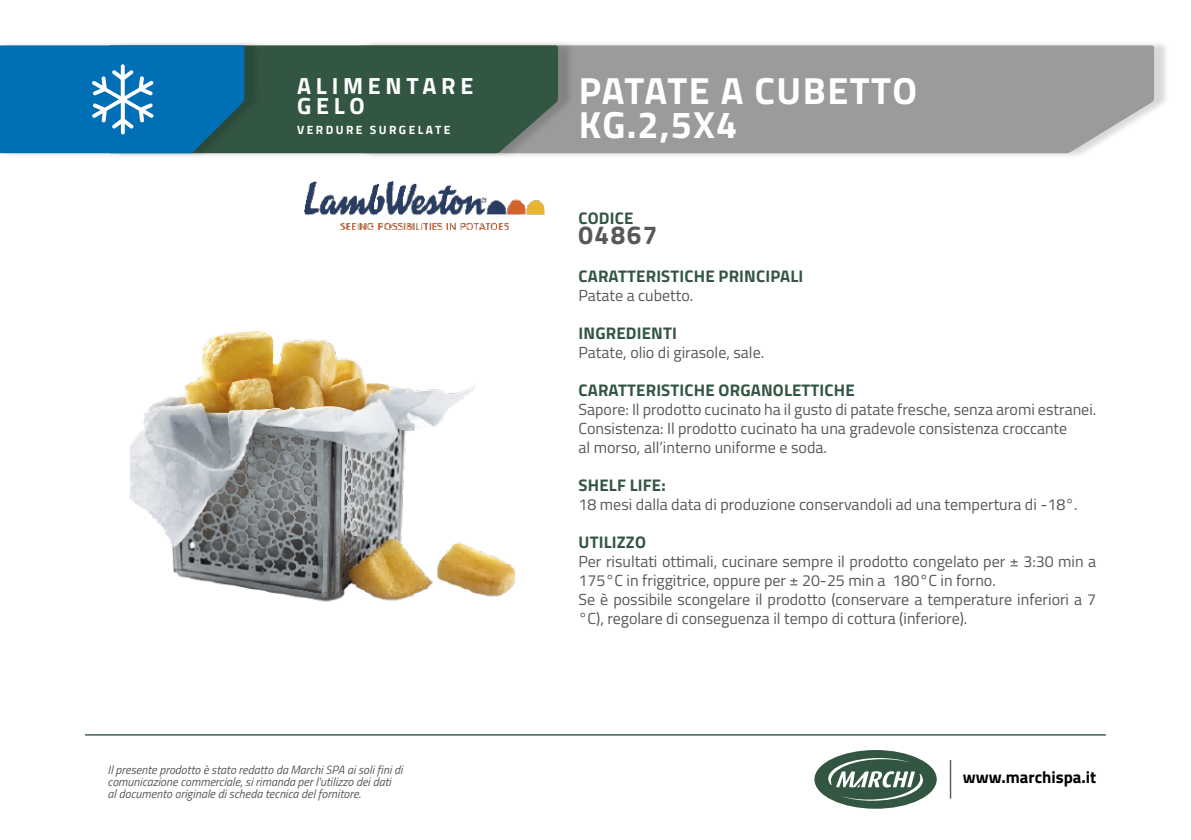
<style>
.page{position:relative;width:1191px;height:840px;background:#fff}
.page>*{position:absolute;margin:0;border:0;box-sizing:border-box;transform-origin:0 0}
.t1{font:700 37.8px "Titillium Web";letter-spacing:.035em;color:#fff}
.t2{font:700 26px "Titillium Web";letter-spacing:.06em;color:#585857}
.t3{font:700 23.4px "Titillium Web";letter-spacing:.2em;color:#fff}
.t4{font:700 16.8px "Titillium Web";letter-spacing:.01em;color:#335643}
.t5{font:700 16.8px "Titillium Web";color:#000}
.t6{font:16px/19px "Titillium Web";color:#585857}
.t7{font:italic 12px/12px "Titillium Web";color:#585857}
.t8{font:700 12px "Titillium Web";letter-spacing:.2em;color:#fff}
</style>
<div class="page">
<img style="left:130px;top:331px;width:385px;height:271px">
<div style="left:365px;top:40px;width:804px;height:119px;background:#000;opacity:.15"></div>
<div style="left:574px;top:45px;width:580px;height:108px;background:#9c9b9b"></div>
<div style="left:113px;top:40px;width:461px;height:119px;background:#000;opacity:.15"></div>
<div style="left:260px;top:45px;width:298px;height:108px;background:#335643"></div>
<div style="left:0;top:40px;width:260px;height:119px;background:#000;opacity:.15"></div>
<svg style="left:0;top:45px;width:244px;height:108px;background:#0e74b3"></svg>
<img style="left:304px;top:181px;width:240px;height:48px">
<hr style="left:949px;top:759px;width:2px;height:39px;background:#585857">
<div style="left:814px;top:749px;width:122px;height:59px;background:#335643;border-radius:50%"></div>
<svg style="left:828px;top:757px;width:95px;height:43px"></svg>
<hr style="left:85px;top:733px;width:1021px;height:2px;background:#335643">
<p class="t3" style="left:297px;top:68px;width:178px">ALIMENTARE</p>
<p class="t3" style="left:297px;top:88px;width:69px">GELO</p>
<p class="t8" style="left:297px;top:121px;width:155px">VERDURE SURGELATE</p>
<p class="t7" style="left:108px;top:762px;width:296px">Il presente prodotto è stato redatto da Marchi SPA ai soli fini di comunicazione commerciale, si rimanda per l'utilizzo dei dati<br>al documento originale di scheda tecnica del fornitore.</p>
<p class="t1" style="left:578px;top:61px;width:340px">PATATE A CUBETTO</p>
<p class="t1" style="left:578px;top:96px;width:160px">KG.2,5X4</p>
<p class="t4" style="left:578px;top:205px;width:56px">CODICE</p>
<p class="t2" style="left:578px;top:214px;width:81px">04867</p>
<p class="t4" style="left:578px;top:263px;width:226px">CARATTERISTICHE PRINCIPALI</p>
<p class="t6" style="left:578px;top:284px;width:116px">Patate a cubetto.</p>
<p class="t4" style="left:578px;top:320px;width:100px">INGREDIENTI</p>
<p class="t6" style="left:578px;top:341px;width:187px">Patate, olio di girasole, sale.</p>
<p class="t4" style="left:578px;top:377px;width:278px">CARATTERISTICHE ORGANOLETTICHE</p>
<p class="t6" style="left:578px;top:398px;width:519px">Sapore: Il prodotto cucinato ha il gusto di patate fresche, senza aromi estranei.</p>
<p class="t6" style="left:578px;top:417px;width:490px">Consistenza: Il prodotto cucinato ha una gradevole consistenza croccante</p>
<p class="t6" style="left:578px;top:436px;width:250px">al morso, all’interno uniforme e soda.</p>
<p class="t4" style="left:578px;top:472px;width:89px">SHELF LIFE:</p>
<p class="t6" style="left:578px;top:493px;width:501px">18 mesi dalla data di produzione conservandoli ad una tempertura di -18°.</p>
<p class="t4" style="left:578px;top:529px;width:69px">UTILIZZO</p>
<p class="t6" style="left:578px;top:550px;width:519px">Per risultati ottimali, cucinare sempre il prodotto congelato per ± 3:30 min a<br>175°C in friggitrice, oppure per ± 20-25 min a 180°C in forno.</p>
<p class="t6" style="left:578px;top:588px;width:519px">Se è possibile scongelare il prodotto (conservare a temperature inferiori a 7 °C), regolare di conseguenza il tempo di cottura (inferiore).</p>
<p class="t5" style="left:963px;top:764px;width:135px">www.marchispa.it</p>
</div>
